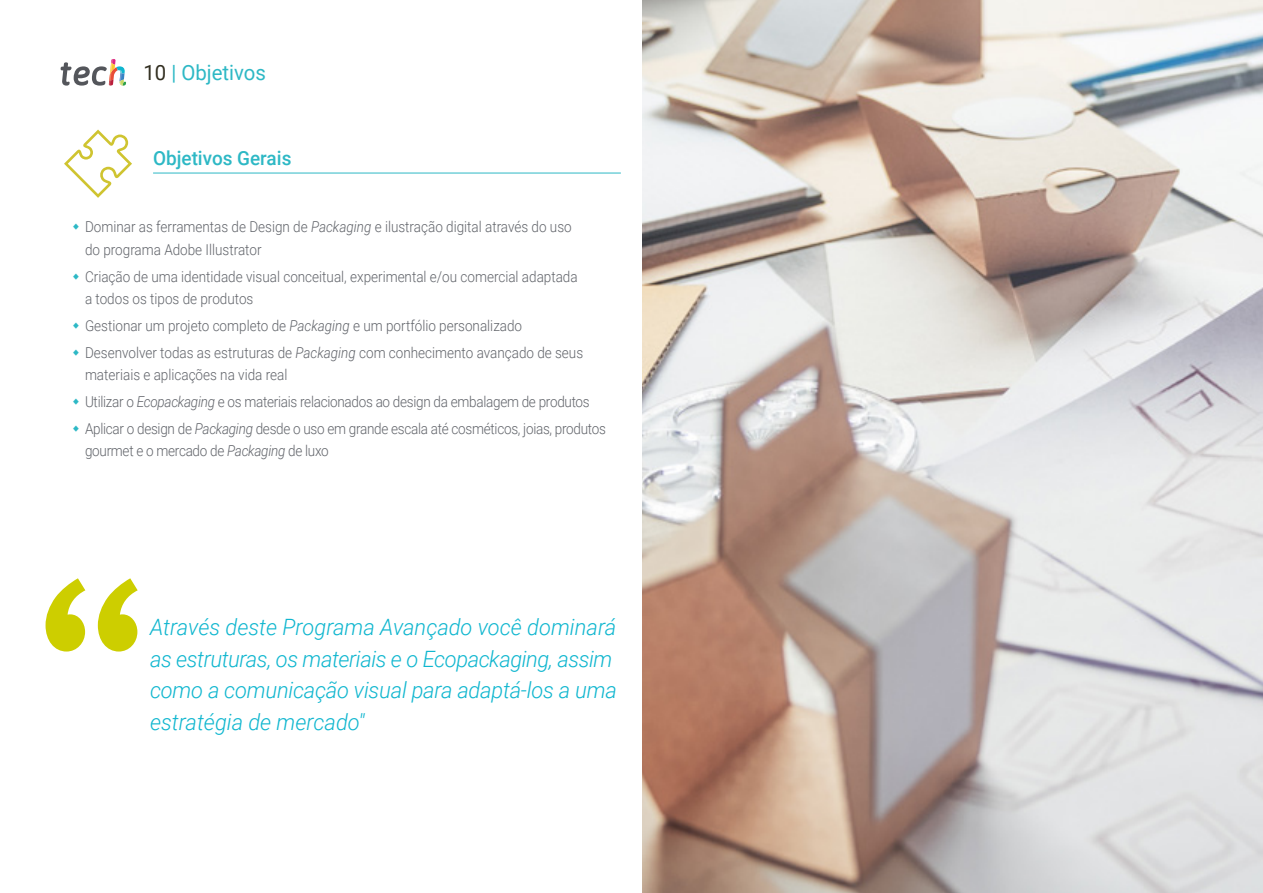
<style>
.page{position:relative;width:1263px;height:893px;background:#fff}
.page>*{position:absolute;margin:0;border:0;box-sizing:border-box;transform-origin:0 0}
.t1{font:italic 300 22.5px/31.5px "Roboto";letter-spacing:-.01em;color:#0fb6cf}
.t2{font:21px "Roboto";color:#2db8c5}
.t3{font:500 19.5px "Roboto";color:#2db8c5}
.t4{font:300 15px/22.5px "Roboto";color:#61646a;scale:.9 1}
.t5{font:300 15px/26.7px "Roboto";letter-spacing:-.02em;color:#61646a;scale:.9 1}
.s1{color:#312e20}
.s2{font-style:italic}
</style>
<div class="page">
<hr style="left:153px;top:173px;width:468px;height:1px;background:#2db8c5">
<svg style="left:64px;top:130px;width:68px;height:68px"></svg>
<img style="left:642px;top:0;width:621px;height:893px">
<svg style="left:61px;top:59px;width:65px;height:27px"></svg>
<svg style="left:46px;top:578px;width:92px;height:73px"></svg>
<h2 class="t2" style="left:144px;top:57px;width:124px"><span class="s1">10</span> | Objetivos</h2>
<h3 class="t3" style="left:153px;top:144px;width:140px">Objetivos Gerais</h3>
<p class="t4" style="left:85px;top:215px;width:542px">Dominar as ferramentas de Design de <span class="s2">Packaging</span> e ilustração digital através do uso do programa Adobe Illustrator</p>
<p class="t4" style="left:85px;top:264px;width:549px">Criação de uma identidade visual conceitual, experimental e/ou comercial adaptada a todos os tipos de produtos</p>
<p class="t4" style="left:85px;top:312px;width:555px;line-height:26.7px">Gestionar um projeto completo de <span class="s2">Packaging</span> e um portfólio personalizado<br>Desenvolver todas as estruturas de <span class="s2">Packaging</span> com conhecimento avançado de seus</p>
<p class="t5" style="left:85px;top:361px;width:580px">materiais e aplicações na vida real<br>Utilizar o <span class="s2">Ecopackaging</span> e os materiais relacionados ao design da embalagem de produtos<br>Aplicar o design de <span class="s2">Packaging</span> desde o uso em grande escala até cosméticos, joias, produtos</p>
<p class="t5" style="left:85px;top:437px;width:272px">gourmet e o mercado de <span class="s2">Packaging</span> de luxo</p>
<h1 class="t1" style="left:150px;top:611px;width:468px">Através deste Programa Avançado você dominará as estruturas, os materiais e o Ecopackaging, assim como a comunicação visual para adaptá-los a uma estratégia de mercado"</h1>
</div>
